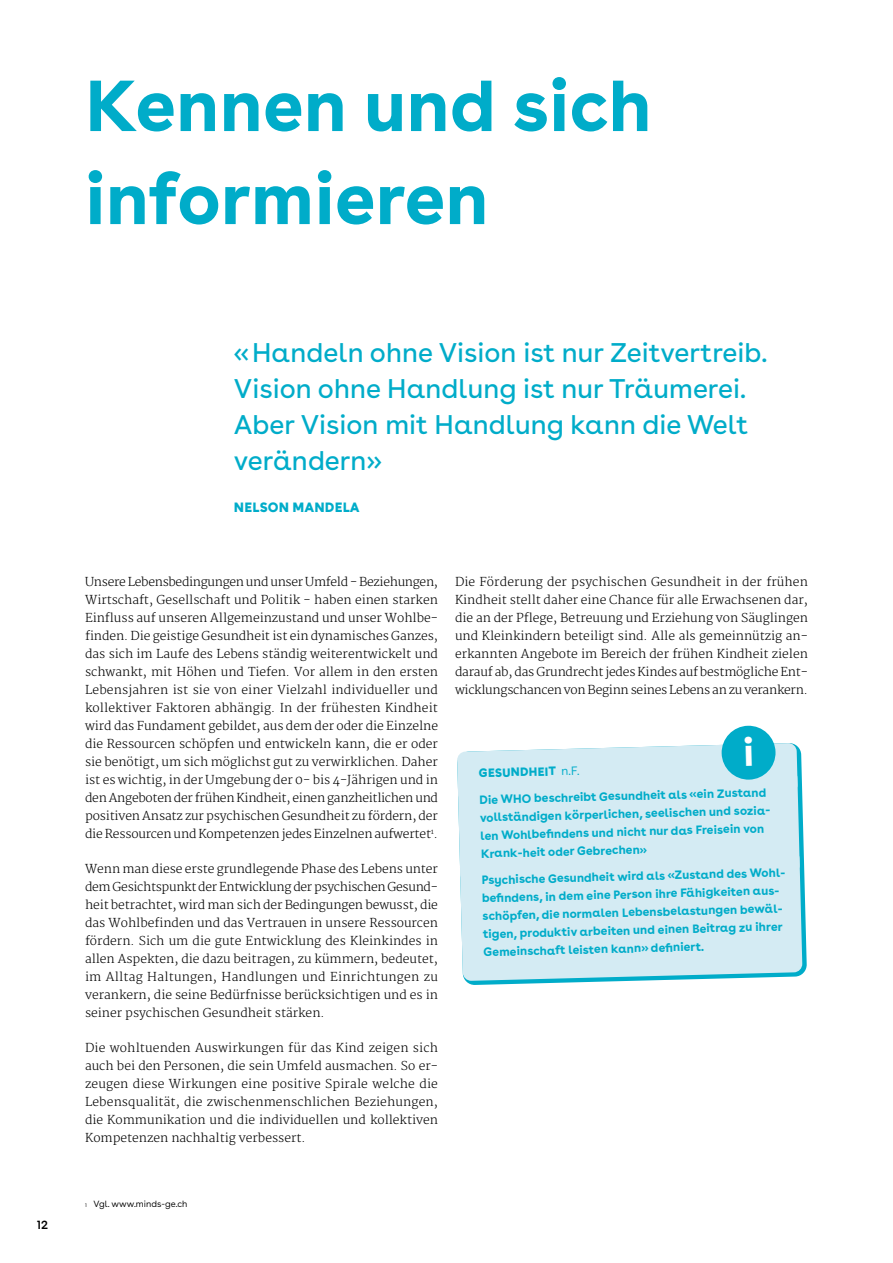
<style>
.page{position:relative;width:893px;height:1263px;background:#fff}
.page>*{position:absolute;margin:0;border:0;box-sizing:border-box;transform-origin:0 0}
.t1{font:700 72px/93px "Buenos Aires";color:#00acc9}
.t2{font:27px/36px "Buenos Aires";color:#00acc9}
.t3{font:900 13.5px "Buenos Aires";letter-spacing:.01em;color:#00acc9}
.t4{font:300 12px/18px "Merriweather";letter-spacing:-.01em;color:#000;text-align:justify}
.t5{font:700 12px/18.1px "Buenos Aires";color:#00acc9}
.t6{font:600 12px "Buenos Aires";color:#000}
.t7{font:9px "Buenos Aires";color:#000}
.s1{font-weight:900}
.s2{font-weight:400}
.s3{font-size:5.25px}
</style>
<div class="page">
<svg style="left:466px;top:787px;width:341px;height:198px"></svg>
<div style="left:721px;top:725px;width:55px;height:55px;background:#00acc9;border-radius:50%"></div>
<svg style="left:457px;top:737px;width:345px;height:244px;background:#cde9f1"></svg>
<h1 class="t1" style="left:85px;top:52px;width:568px">Kennen und sich informieren</h1>
<p class="t6" style="left:37px;top:1214px;width:13px">12</p>
<h2 class="t2" style="left:234px;top:332px;width:535px">«Handeln ohne Vision ist nur Zeitvertreib.<br>Vision ohne Handlung ist nur Träumerei.<br>Aber Vision mit Handlung kann die Welt verändern»</h2>
<p class="t3" style="left:234px;top:495px;width:127px">NELSON MANDELA</p>
<p class="t4" style="left:85px;top:573px;width:354px">Unsere Lebensbedingungen und unser Umfeld - Beziehungen, Wirtschaft, Gesellschaft und Politik - haben einen starken Einfluss auf unseren Allgemeinzustand und unser Wohlbe&shy;finden. Die geistige Gesundheit ist ein dynamisches Ganzes, das sich im Laufe des Lebens ständig weiterentwickelt und schwankt, mit Höhen und Tiefen. Vor allem in den ersten Lebensjahren ist sie von einer Vielzahl individueller und kollektiver Faktoren abhängig. In der frühesten Kindheit wird das Fundament gebildet, aus dem der oder die Einzelne die Ressourcen schöpfen und entwickeln kann, die er oder sie benötigt, um sich möglichst gut zu verwirklichen. Daher ist es wichtig, in der Umgebung der 0- bis 4-Jährigen und in den Angeboten der frühen Kindheit, einen ganzheitlichen und positiven Ansatz zur psychischen Gesundheit zu fördern, der die Ressourcen und Kompetenzen jedes Einzelnen aufwertet<sup>1</sup>.</p>
<p class="t4" style="left:85px;top:860px;width:354px">Wenn man diese erste grundlegende Phase des Lebens unter dem Gesichtspunkt der Entwicklung der psychischen Gesund&shy;heit betrachtet, wird man sich der Bedingungen bewusst, die das Wohlbefinden und das Vertrauen in unsere Ressourcen fördern. Sich um die gute Entwicklung des Kleinkindes in allen Aspekten, die dazu beitragen, zu kümmern, bedeutet, im Alltag Haltungen, Handlungen und Einrichtungen zu verankern, die seine Bedürfnisse berücksichtigen und es in seiner psychischen Gesundheit stärken.</p>
<p class="t4" style="left:85px;top:1039px;width:354px">Die wohltuenden Auswirkungen für das Kind zeigen sich auch bei den Personen, die sein Umfeld ausmachen. So er&shy;zeugen diese Wirkungen eine positive Spirale welche die Lebensqualität, die zwischenmenschlichen Beziehungen, die Kommunikation und die individuellen und kollektiven Kompetenzen nachhaltig verbessert.</p>
<p class="t4" style="left:455px;top:573px;width:354px">Die Förderung der psychischen Gesundheit in der frühen Kindheit stellt daher eine Chance für alle Erwachsenen dar, die an der Pflege, Betreuung und Erziehung von Säuglingen und Kleinkindern beteiligt sind. Alle als gemeinnützig an&shy;erkannten Angebote im Bereich der frühen Kindheit zielen darauf ab, das Grundrecht jedes Kindes auf bestmögliche Ent&shy;wicklungschancen von Beginn seines Lebens an zu verankern.</p>
<p class="t5" style="left:479px;top:759px;width:289px;line-height:25.5px;rotate:-1deg"><span class="s1">GESUNDHEIT</span> <span class="s2">n.F.<br></span>Die WHO beschreibt Gesundheit als «ein Zustand</p>
<p class="t5" style="left:480px;top:806px;width:293px;rotate:-1deg">vollständigen körperlichen, seelischen und sozia&shy;len Wohlbefi ndens und nicht nur das Freisein von<br>Krank-heit oder Gebrechen»</p>
<p class="t5" style="left:481px;top:868px;width:306px;rotate:-1deg">Psychische Gesundheit wird als «Zustand des Wohl&shy;befi ndens, in dem eine Person ihre Fähigkeiten aus&shy;schöpfen, die normalen Lebensbelastungen bewäl&shy;tigen, produktiv arbeiten und einen Beitrag zu ihrer Gemeinschaft leisten kann» defi niert.</p>
<p class="t7" style="left:85px;top:1197px;width:104px"><span class="s3">1</span> Vgl. www.minds-ge.ch</p>
</div>
